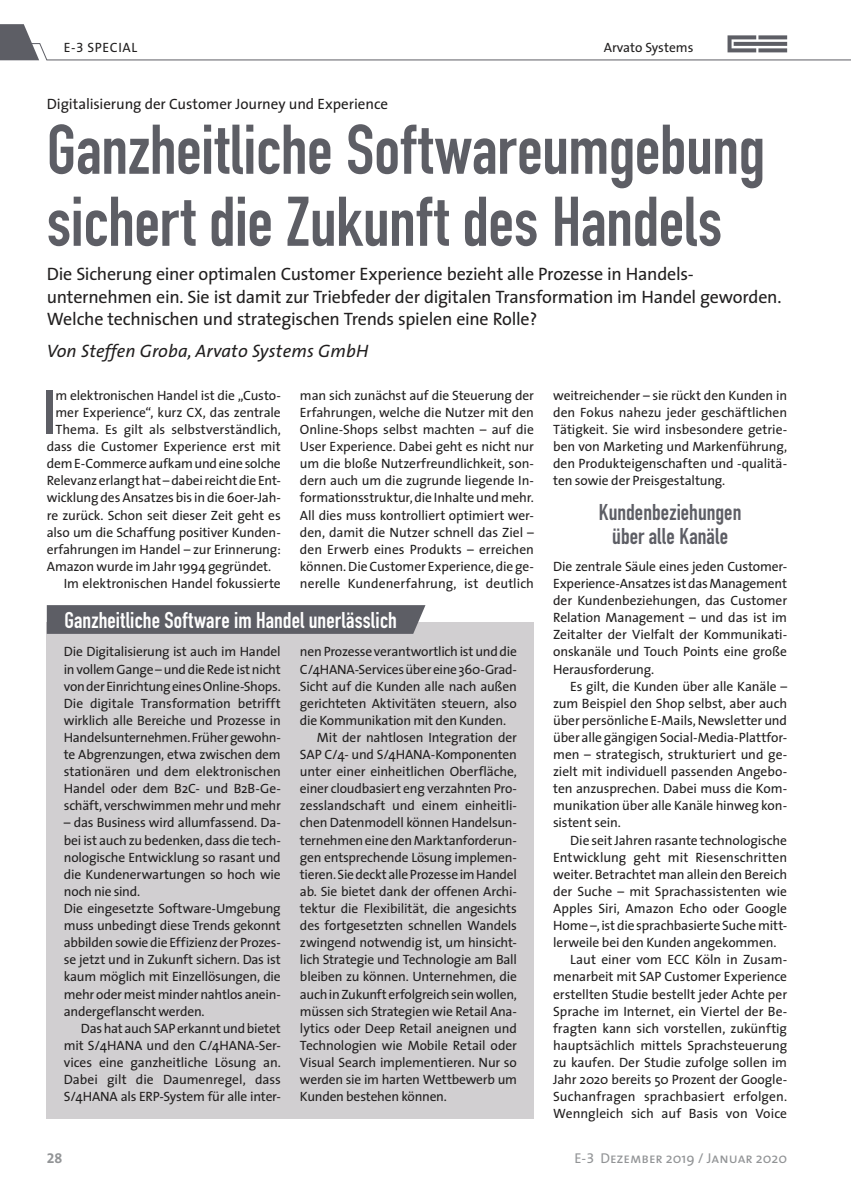
<style>
.page{position:relative;width:851px;height:1191px;background:#fff}
.page>*{position:absolute;margin:0;border:0;box-sizing:border-box;transform-origin:0 0}
.t1{font:700 69px/72px "DIN Condensed";letter-spacing:-.005em;color:#5d5e65}
.t2{font:700 61.5px "DIN Condensed";color:#5d5e65}
.t3{font:700 22.5px "DIN Condensed";letter-spacing:.005em;color:#fff}
.t4{font:700 22.5px/24px "DIN Condensed";color:#5d5e65;text-align:center}
.t5{font:18px/22.5px "The Sans";letter-spacing:-.015em;color:#211f1f}
.t6{font:italic 18px "The Sans";letter-spacing:.01em;color:#211f1f}
.t7{font:15px "The Sans";letter-spacing:-.005em;color:#211f1f}
.t8{font:14.25px "The Sans Caps";color:#929496}
.t9{font:14.25px "The Sans Bold Expert";color:#929496}
.t10{font:13.5px/17.1px "The Sans";letter-spacing:-.01em;color:#211f1f;text-align:justify}
.t11{font:13.5px "The Sans";letter-spacing:.01em;color:#211f1f}
.t12{font:13.5px "The Sans";letter-spacing:.04em;color:#211f1f}
.s1{font-family:"The Sans Expert"}
.s2{font-family:"The Sans"}
</style>
<div class="page">
<svg style="left:0;top:24px;width:850px;height:37px"></svg>
<div style="left:47px;top:622px;width:487px;height:496px;background:#d1cfd1"></div>
<svg style="left:47px;top:605px;width:378px;height:29px;background:#5f6067"></svg>
<p class="t12" style="left:64px;top:40px;width:75px">E-<span class="s1">3</span> SPECIAL</p>
<p class="t7" style="left:47px;top:96px;width:343px">Digitalisierung der Customer Journey und Experience</p>
<p class="t10" style="left:603px;top:40px;width:91px">Arvato Systems</p>
<h1 class="t1" style="left:47px;top:120px;width:719px">Ganzheitliche Softwareumgebung sichert die Zukunft des Handels</h1>
<p class="t5" style="left:47px;top:263px;width:736px">Die Sicherung einer optimalen Customer Experience bezieht alle Prozesse in Handels&shy;unternehmen ein. Sie ist damit zur Triebfeder der digitalen Transformation im Handel geworden.<br>Welche technischen und strategischen Trends spielen eine Rolle?</p>
<h3 class="t6" style="left:47px;top:343px;width:323px">Von Steffen Groba, Arvato Systems GmbH</h3>
<p class="t10" style="left:300px;top:387px;width:235px">man sich zunächst auf die Steuerung der Erfahrungen, welche die Nutzer mit den Online-Shops selbst machten – auf die User Experience. Dabei geht es nicht nur um die bloße Nutzerfreundlichkeit, son&shy;dern auch um die zugrunde liegende In&shy;formationsstruktur, die Inhalte und mehr.<br>All dies muss kontrolliert optimiert wer&shy;den, damit die Nutzer schnell das Ziel – den Erwerb eines Produkts – erreichen können. Die Customer Experience, die ge&shy;nerelle Kundenerfahrung, ist deutlich</p>
<p class="t10" style="left:553px;top:387px;width:235px">weitreichender – sie rückt den Kunden in den Fokus nahezu jeder geschäftlichen Tätigkeit. Sie wird insbesondere getrie&shy;ben von Marketing und Markenführung, den Produkteigenschaften und -qualitä&shy;ten sowie der Preisgestaltung.</p>
<h2 class="t2" style="left:44px;top:390px;width:14px">I</h2>
<p class="t10" style="left:55px;top:387px;width:227px">m elektronischen Handel ist die „Custo-</p>
<p class="t10" style="left:55px;top:404px;width:227px">mer Experience“, kurz CX, das zentrale</p>
<p class="t10" style="left:55px;top:421px;width:227px">Thema. Es gilt als selbstverständlich,</p>
<p class="t10" style="left:47px;top:438px;width:235px">dass die Customer Experience erst mit</p>
<p class="t10" style="left:47px;top:456px;width:235px">dem E-Commerce aufkam und eine solche</p>
<p class="t10" style="left:47px;top:473px;width:235px">Relevanz erlangt hat – dabei reicht die Ent-</p>
<p class="t10" style="left:47px;top:490px;width:235px">wicklung des Ansatzes bis in die 60er-Jah-</p>
<p class="t10" style="left:47px;top:507px;width:235px">re zurück. Schon seit dieser Zeit geht es</p>
<p class="t10" style="left:47px;top:524px;width:235px">also um die Schaffung positiver Kunden-</p>
<p class="t10" style="left:47px;top:541px;width:235px">erfahrungen im Handel – zur Erinnerung:</p>
<p class="t10" style="left:47px;top:558px;width:226px">Amazon wurde im Jahr 1994 gegründet.</p>
<p class="t10" style="left:64px;top:575px;width:218px">Im elektronischen Handel fokussierte</p>
<h3 class="t4" style="left:598px;top:502px;width:144px">Kundenbeziehungen über alle Kanäle</h3>
<p class="t10" style="left:553px;top:558px;width:235px">Die zentrale Säule eines jeden Customer-Experience-Ansatzes ist das Management der Kundenbeziehungen, das Customer Relation Management – und das ist im Zeitalter der Vielfalt der Kommunikati&shy;onskanäle und Touch Points eine große Herausforderung.</p>
<p class="t10" style="left:553px;top:678px;width:235px;text-indent:17px">Es gilt, die Kunden über alle Kanäle – zum Beispiel den Shop selbst, aber auch über persönliche E-Mails, Newsletter und über alle gängigen Social-Media-Plattfor&shy;men – strategisch, strukturiert und ge&shy;zielt mit individuell passenden Angebo&shy;ten anzusprechen. Dabei muss die Kom&shy;munikation über alle Kanäle hinweg kon&shy;sistent sein.</p>
<p class="t10" style="left:570px;top:832px;width:218px">Die seit Jahren rasante technologische</p>
<p class="t10" style="left:553px;top:849px;width:235px">Entwicklung geht mit Riesenschritten</p>
<p class="t10" style="left:553px;top:866px;width:235px">weiter. Betrachtet man allein den Bereich</p>
<p class="t10" style="left:553px;top:883px;width:235px">der Suche – mit Sprachassistenten wie</p>
<p class="t10" style="left:553px;top:900px;width:235px">Apples Siri, Amazon Echo oder Google</p>
<p class="t10" style="left:553px;top:917px;width:235px">Home –, ist die sprachbasierte Suche mitt-</p>
<p class="t10" style="left:553px;top:934px;width:225px">lerweile bei den Kunden angekommen.</p>
<p class="t10" style="left:570px;top:951px;width:218px">Laut einer vom ECC Köln in Zusam-</p>
<p class="t10" style="left:553px;top:969px;width:235px">menarbeit mit SAP Customer Experience</p>
<p class="t10" style="left:553px;top:986px;width:235px">erstellten Studie bestellt jeder Achte per</p>
<p class="t10" style="left:553px;top:1003px;width:235px">Sprache im Internet, ein Viertel der Be-</p>
<p class="t10" style="left:553px;top:1020px;width:235px">fragten kann sich vorstellen, zukünftig</p>
<p class="t10" style="left:553px;top:1037px;width:235px">hauptsächlich mittels Sprachsteuerung</p>
<p class="t10" style="left:553px;top:1054px;width:235px">zu kaufen. Der Studie zufolge sollen im</p>
<p class="t10" style="left:553px;top:1071px;width:235px">Jahr 2020 bereits 50 Prozent der Google-</p>
<p class="t11" style="left:553px;top:1089px;width:235px">Suchanfragen sprachbasiert erfolgen.</p>
<p class="t10" style="left:553px;top:1105px;width:235px">Wenngleich sich auf Basis von Voice</p>
<h3 class="t3" style="left:64px;top:611px;width:334px">Ganzheitliche Software im Handel unerlässlich</h3>
<p class="t10" style="left:300px;top:644px;width:218px">nen Prozesse verantwortlich ist und die</p>
<p class="t10" style="left:300px;top:661px;width:218px">C/4HANA-Services über eine 360-Grad-</p>
<p class="t10" style="left:300px;top:678px;width:218px">Sicht auf die Kunden alle nach außen</p>
<p class="t10" style="left:300px;top:695px;width:218px">gerichteten Aktivitäten steuern, also</p>
<p class="t10" style="left:300px;top:712px;width:208px">die Kommunikation mit den Kunden.</p>
<p class="t10" style="left:317px;top:729px;width:201px">Mit der nahtlosen Integration der</p>
<p class="t10" style="left:300px;top:746px;width:218px">SAP C/4- und S/4HANA-Komponenten</p>
<p class="t10" style="left:300px;top:763px;width:218px">unter einer einheitlichen Oberfläche,</p>
<p class="t10" style="left:300px;top:780px;width:218px">einer cloudbasiert eng verzahnten Pro-</p>
<p class="t10" style="left:300px;top:798px;width:218px">zesslandschaft und einem einheitli-</p>
<p class="t10" style="left:300px;top:815px;width:218px">chen Datenmodell können Handelsun-</p>
<p class="t10" style="left:300px;top:832px;width:218px">ternehmen eine den Marktanforderun-</p>
<p class="t10" style="left:300px;top:849px;width:218px">gen entsprechende Lösung implemen-</p>
<p class="t10" style="left:300px;top:866px;width:218px">tieren. Sie deckt alle Prozesse im Handel</p>
<p class="t10" style="left:300px;top:883px;width:218px">ab. Sie bietet dank der offenen Archi-</p>
<p class="t10" style="left:300px;top:900px;width:218px">tektur die Flexibilität, die angesichts</p>
<p class="t10" style="left:300px;top:917px;width:218px">des fortgesetzten schnellen Wandels</p>
<p class="t10" style="left:300px;top:934px;width:218px">zwingend notwendig ist, um hinsicht-</p>
<p class="t10" style="left:300px;top:951px;width:218px">lich Strategie und Technologie am Ball</p>
<p class="t10" style="left:300px;top:969px;width:218px">bleiben zu können. Unternehmen, die</p>
<p class="t10" style="left:300px;top:986px;width:218px">auch in Zukunft erfolgreich sein wollen,</p>
<p class="t10" style="left:300px;top:1003px;width:218px">müssen sich Strategien wie Retail Ana-</p>
<p class="t10" style="left:300px;top:1020px;width:218px">lytics oder Deep Retail aneignen und</p>
<p class="t10" style="left:300px;top:1037px;width:218px">Technologien wie Mobile Retail oder</p>
<p class="t10" style="left:300px;top:1054px;width:218px">Visual Search implementieren. Nur so</p>
<p class="t10" style="left:300px;top:1071px;width:218px">werden sie im harten Wettbewerb um</p>
<p class="t10" style="left:300px;top:1088px;width:148px">Kunden bestehen können.</p>
<p class="t10" style="left:64px;top:644px;width:218px">Die Digitalisierung ist auch im Handel in vollem Gange – und die Rede ist nicht von der Einrichtung eines Online-Shops.<br>Die digitale Transformation betrifft wirklich alle Bereiche und Prozesse in Handelsunternehmen. Früher gewohn&shy;te Abgrenzungen, etwa zwischen dem stationären und dem elektronischen Handel oder dem B2C- und B2B-Ge&shy;schäft, verschwimmen mehr und mehr</p>
<p class="t10" style="left:64px;top:815px;width:218px;text-align:left">– das Business wird allumfassend. Da&shy;bei ist auch zu bedenken, dass die tech&shy;nologische Entwicklung so rasant und die Kundenerwartungen so hoch wie noch nie sind.<br>Die eingesetzte Software-Umgebung muss unbedingt diese Trends gekonnt abbilden sowie die Effizienz der Prozes&shy;se jetzt und in Zukunft sichern. Das ist kaum möglich mit Einzellösungen, die mehr oder meist minder nahtlos anein&shy;andergeflanscht werden.</p>
<p class="t10" style="left:64px;top:1020px;width:218px;text-indent:17px">Das hat auch SAP erkannt und bietet mit S/4HANA und den C/4HANA-Ser&shy;vices eine ganzheitliche Lösung an.<br>Dabei gilt die Daumenregel, dass S/4HANA als ERP-System für alle inter-</p>
<p class="t9" style="left:47px;top:1149px;width:17px">28</p>
<p class="t8" style="left:574px;top:1152px;width:214px"><span class="s2">E-</span><span class="s1">3</span> Dezember <span class="s2">2019</span> / Januar <span class="s2">2020</span></p>
</div>
